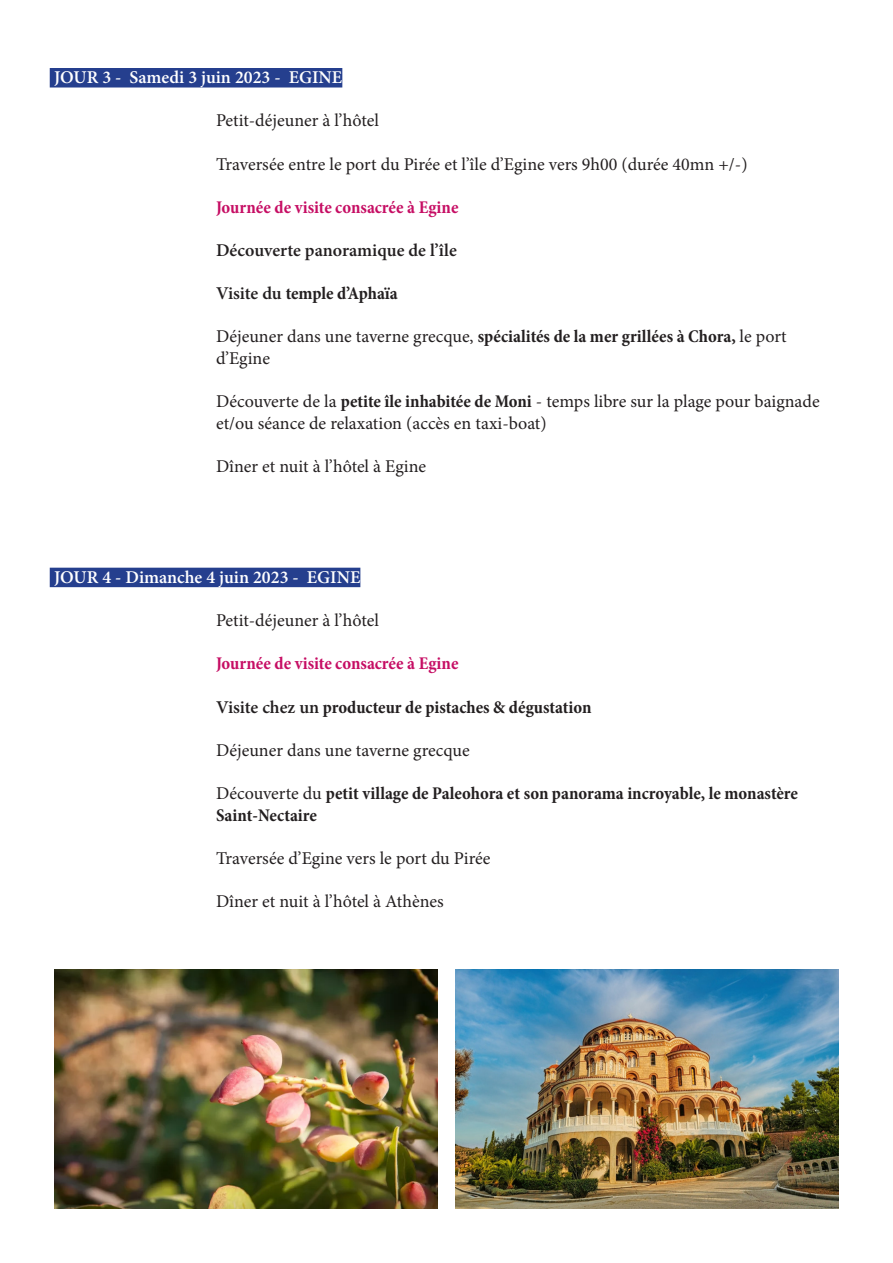
<style>
.page{position:relative;width:893px;height:1263px;background:#fff}
.page>*{position:absolute;margin:0;border:0;box-sizing:border-box;transform-origin:0 0}
.t1{font:18px/21.6px "Minion Pro";color:#231f20}
.t2{font:700 condensed 18px/21.6px "Minion Pro";color:#231f20}
.t3{font:700 condensed 18px "Minion Pro";color:#c60e64}
.t4{font:600 18px "Minion Pro";color:#fff}
.t5{font:600 18px "Minion Pro";color:#231f20}
.s1{font-weight:600;font-stretch:normal}
.s2{font-weight:700;font-stretch:condensed}
.s3{font-weight:400;font-stretch:normal}
</style>
<div class="page">
<div style="left:50px;top:68px;width:292px;height:19px;background:#253f8e"></div>
<div style="left:50px;top:568px;width:310px;height:19px;background:#253f8e"></div>
<img style="left:54px;top:969px;width:383px;height:240px">
<img style="left:455px;top:969px;width:384px;height:240px">
<p class="t4" style="left:54px;top:65px;width:290px">JOUR 3 - Samedi 3 juin 2023 - EGINE</p>
<p class="t1" style="left:216px;top:110px;width:164px">Petit-déjeuner à l’hôtel</p>
<p class="t1" style="left:216px;top:153px;width:533px">Traversée entre le port du Pirée et l’île d’Egine vers 9h00 (durée 40mn +/-)</p>
<p class="t3" style="left:216px;top:195px;width:244px">Journée de visite consacrée à Egine</p>
<p class="t5" style="left:216px;top:238px;width:242px">Découverte panoramique de l’île</p>
<p class="t2" style="left:216px;top:283px;width:183px"><span class="s1">Visite du</span> temple d’Aphaïa</p>
<p class="t1" style="left:216px;top:326px;width:572px">Déjeuner dans une taverne grecque, <span class="s2">spécialités de la mer grillées à Chora,</span> le port d’Egine</p>
<p class="t1" style="left:216px;top:391px;width:605px">Découverte de la <span class="s2">petite île inhabitée de Moni</span> - temps libre sur la plage pour baignade et/ou séance de relaxation (accès en taxi-boat)</p>
<p class="t1" style="left:216px;top:456px;width:212px">Dîner et nuit à l’hôtel à Egine</p>
<p class="t4" style="left:54px;top:565px;width:308px">JOUR 4 - Dimanche 4 juin 2023 - EGINE</p>
<p class="t1" style="left:216px;top:610px;width:164px">Petit-déjeuner à l’hôtel</p>
<p class="t3" style="left:216px;top:651px;width:244px">Journée de visite consacrée à Egine</p>
<p class="t2" style="left:216px;top:696px;width:377px"><span class="s1">Visite chez un</span> producteur de pistaches &amp; dégustation</p>
<p class="t1" style="left:216px;top:739px;width:255px">Déjeuner dans une taverne grecque</p>
<p class="t2" style="left:216px;top:782px;width:583px"><span class="s3">Découverte du</span> petit village de Paleohora et son panorama incroyable, le monastère<br>Saint-Nectaire</p>
<p class="t1" style="left:216px;top:847px;width:276px">Traversée d’Egine vers le port du Pirée</p>
<p class="t1" style="left:216px;top:890px;width:229px">Dîner et nuit à l’hôtel à Athènes</p>
</div>
